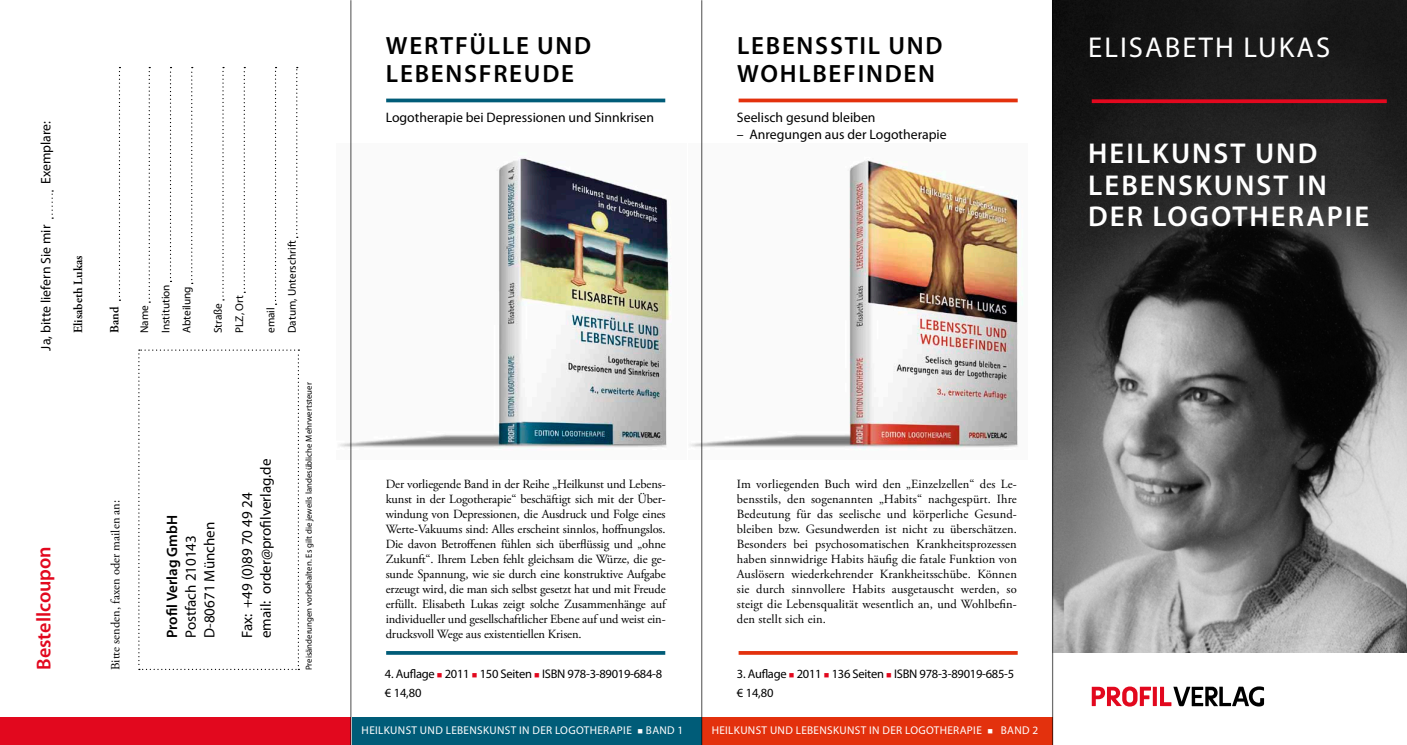
<style>
.page{position:relative;width:1407px;height:745px;background:#fff}
.page>*{position:absolute;margin:0;border:0;box-sizing:border-box;transform-origin:0 0}
.t1{font:600 28.75px/31.2px "Myriad Pro";letter-spacing:.07em;color:#fff}
.t2{font:28.75px "Myriad Pro";letter-spacing:.07em;color:#fff}
.t3{font:600 25px/27.5px "Myriad Pro";letter-spacing:.07em;color:#000}
.t4{font:600 20px "Myriad Pro";color:#e2081e}
.t5{font:15px/18.8px "Myriad Pro";color:#000}
.t6{font:600 15px "Myriad Pro";color:#000}
.t7{font:13.75px "Myriad Pro";color:#000}
.t8{font:12.5px/15px "Adobe Garamond Pro";color:#000;text-align:justify}
.t9{font:12.5px/18.8px "Myriad Pro";letter-spacing:-.02em;color:#000}
.t10{font:600 12.5px "Adobe Garamond Pro";color:#000}
.t11{font:11.25px "Myriad Pro";letter-spacing:.03em;color:#fff}
.t12{font:11.25px/21.2px "Myriad Pro";color:#000}
.t13{font:8.75px "Myriad Pro";color:#000}
.s1{color:#e2081e}
</style>
<div class="page">
<img style="left:1053px;top:0;width:354px;height:652px">
<svg style="left:1092px;top:686px;width:172px;height:20px"></svg>
<svg style="left:52px;top:190px;width:1px;height:29px"></svg>
<svg style="left:149px;top:67px;width:1px;height:235px"></svg>
<svg style="left:170px;top:67px;width:1px;height:215px"></svg>
<svg style="left:191px;top:67px;width:2px;height:217px"></svg>
<svg style="left:222px;top:67px;width:2px;height:233px"></svg>
<svg style="left:244px;top:67px;width:1px;height:226px"></svg>
<svg style="left:275px;top:67px;width:1px;height:238px"></svg>
<svg style="left:296px;top:67px;width:2px;height:171px"></svg>
<svg style="left:138px;top:349px;width:161px;height:320px"></svg>
<svg style="left:119px;top:67px;width:1px;height:233px"></svg>
<svg style="left:1092px;top:99px;width:294px;height:4px"></svg>
<div style="left:701px;top:717px;width:352px;height:27px;background:#e3310d"></div>
<div style="left:351px;top:717px;width:350px;height:27px;background:#005c78"></div>
<svg style="left:386px;top:98px;width:279px;height:4px"></svg>
<svg style="left:386px;top:651px;width:279px;height:3px"></svg>
<img style="left:339px;top:144px;width:684px;height:315px">
<svg style="left:738px;top:98px;width:279px;height:4px"></svg>
<svg style="left:738px;top:651px;width:279px;height:3px"></svg>
<div style="left:0;top:717px;width:351px;height:27px;background:#e2081e"></div>
<hr style="left:350px;top:0;width:1px;height:744px;background:#000">
<hr style="left:701px;top:0;width:1px;height:744px;background:#000">
<hr style="left:1052px;top:0;width:1px;height:744px;background:#000">
<p class="t7" style="left:38px;top:184px;width:65px;rotate:-90deg">Exemplare:</p>
<p class="t7" style="left:38px;top:350px;width:127px;rotate:-90deg">Ja, bitte liefern Sie mir</p>
<p class="t10" style="left:71px;top:333px;width:79px;rotate:-90deg">Elisabeth Lukas</p>
<h3 class="t4" style="left:31px;top:669px;width:125px;rotate:-90deg">BESTELLCOUPON</h3>
<p class="t10" style="left:107px;top:333px;width:28px;rotate:-90deg">Band</p>
<p class="t12" style="left:134px;top:333px;width:50px;rotate:-90deg">Name<br>I nstitution<br>Abteilung</p>
<p class="t12" style="left:207px;top:333px;width:39px;rotate:-90deg">Straße<br>PLZ, Ort</p>
<p class="t12" style="left:260px;top:333px;width:94px;rotate:-90deg">email<br>Datum, Unterschrift</p>
<p class="t8" style="left:108px;top:669px;width:171px;rotate:-90deg">Bitte senden, faxen oder mailen an:</p>
<p class="t6" style="left:162px;top:637px;width:124px;rotate:-90deg">PROFIL VERLAG GMBH</p>
<p class="t5" style="left:181px;top:637px;width:118px;rotate:-90deg">Postfach 210143<br>D-80671 München</p>
<p class="t5" style="left:237px;top:637px;width:181px;rotate:-90deg">Fax: +49 (0)89 70 49 24 email: order@profilverlag.de</p>
<p class="t13" style="left:304px;top:669px;width:289px;rotate:-90deg">Preisänderungen vorbehalten. Es gilt die jeweils landesübliche Mehrwertsteuer</p>
<h2 class="t3" style="left:386px;top:31px;width:207px">WERTFÜLLE UND<br>LEBENSFREUDE</h2>
<p class="t7" style="left:386px;top:109px;width:270px">Logotherapie bei Depressionen und Sinnkrisen</p>
<h2 class="t3" style="left:737px;top:31px;width:207px">LEBENSSTIL UND<br>WOHLBEFINDEN</h2>
<p class="t7" style="left:737px;top:109px;width:140px">Seelisch gesund bleiben</p>
<p class="t7" style="left:737px;top:125px;width:211px">– Anregungen aus der Logotherapie</p>
<p class="t8" style="left:386px;top:476px;width:281px">Der vorliegende Band in der Reihe „Heilkunst und Lebens&shy;kunst in der Logotherapie“ beschäftigt sich mit der Über&shy;windung von Depressionen, die Ausdruck und Folge eines Werte-Vakuums sind: Alles erscheint sinnlos, hoffnungslos.<br>Die davon Betroffenen fühlen sich überflüssig und „ohne Zukunft“. Ihrem Leben fehlt gleichsam die Würze, die ge&shy;sunde Spannung, wie sie durch eine konstruktive Aufgabe erzeugt wird, die man sich selbst gesetzt hat und mit Freude erfüllt. Elisabeth Lukas zeigt solche Zusammenhänge auf individueller und gesellschaftlicher Ebene auf und weist ein&shy;drucksvoll Wege aus existentiellen Krisen.</p>
<p class="t9" style="left:385px;top:663px;width:279px">4. Auflage <span class="s1">■</span> 2011 <span class="s1">■</span> 150 Seiten <span class="s1">■</span> ISB N 978-3-89019-684-8 € 14,80</p>
<p class="t8" style="left:737px;top:476px;width:281px">Im vorliegenden Buch wird den „Einzelzellen“ des Le&shy;bensstils, den sogenannten „Habits“ nachgespürt. Ihre Bedeutung für das seelische und körperliche Gesund&shy;bleiben bzw. Gesundwerden ist nicht zu überschätzen.<br>Besonders bei psychosomatischen Krankheitsprozessen haben sinnwidrige Habits häufig die fatale Funktion von Auslösern wiederkehrender Krankheitsschübe. Können sie durch sinnvollere Habits ausgetauscht werden, so steigt die Lebensqualität wesentlich an, und Wohlbefin&shy;den stellt sich ein.</p>
<p class="t9" style="left:737px;top:663px;width:279px">3. Auflage <span class="s1">■</span> 2011 <span class="s1">■</span> 136 Seiten <span class="s1">■</span> ISBN 978-3-89019-685-5 € 14,80</p>
<p class="t11" style="left:362px;top:723px;width:323px">Heilkunst und Lebenskunst in der Logotherapie ■ Band 1</p>
<p class="t11" style="left:712px;top:723px;width:328px">Heilkunst und Lebenskunst in der Logotherapie ■ Band 2</p>
<h1 class="t2" style="left:1088px;top:30px;width:244px">Elisabeth Lukas</h1>
<h1 class="t1" style="left:1088px;top:137px;width:282px">HEILKUNST UND<br>LEBENSKUNST IN<br>DER LOGOTHERAPIE</h1>
</div>
